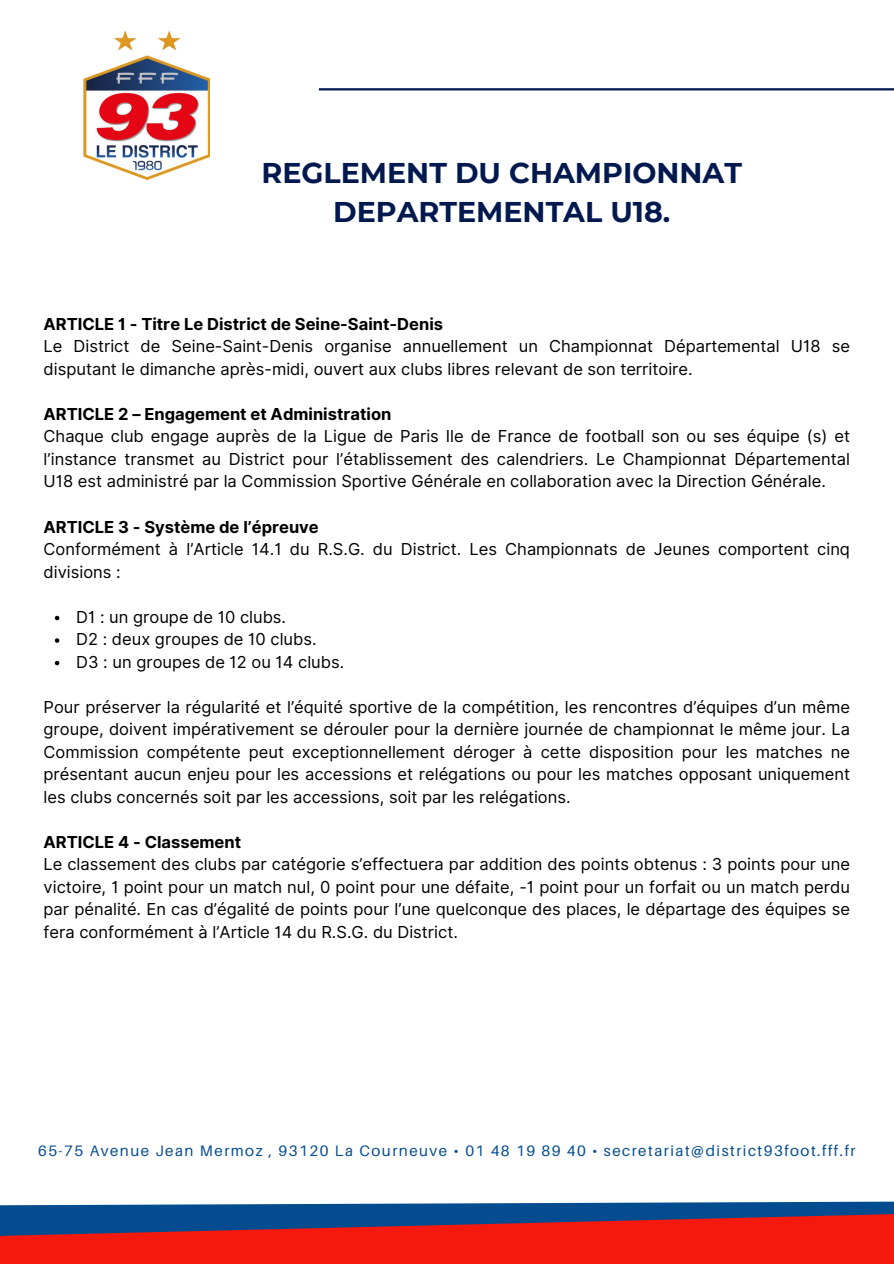
<style>
.page{position:relative;width:894px;height:1264px;background:#fff}
.page>*{position:absolute;margin:0;border:0;box-sizing:border-box;transform-origin:0 0}
.t1{font:700 28.5px/39.3px "Montserrat";color:#01194f;text-align:center}
.t2{font:16.5px/22.5px "Inter";color:#000;text-align:justify}
.t3{font:700 16.5px "Inter";color:#000}
.t4{font:15.15px "Aileron";letter-spacing:.1em;color:#044c90}
</style>
<div class="page">
<hr style="left:319px;top:88px;width:574px;height:2px;background:#01194f">
<img style="left:84px;top:30px;width:126px;height:150px">
<svg style="left:0;top:1201px;width:893px;height:62px;background:#a03344"></svg>
<svg style="left:55px;top:615px;width:4px;height:5px"></svg>
<svg style="left:55px;top:638px;width:4px;height:4px"></svg>
<svg style="left:55px;top:660px;width:4px;height:5px"></svg>
<h1 class="t1" style="left:261px;top:153px;width:482px">REGLEMENT DU CHAMPIONNAT<br>DEPARTEMENTAL U18.</h1>
<p class="t3" style="left:44px;top:314px;width:401px">ARTICLE 1 - Titre Le District de Seine-Saint-Denis</p>
<p class="t2" style="left:44px;top:335px;width:807px">Le District de Seine-Saint-Denis organise annuellement un Championnat Départemental U18 se disputant le dimanche après-midi, ouvert aux clubs libres relevant de son territoire.</p>
<p class="t3" style="left:44px;top:404px;width:349px">ARTICLE 2 – Engagement et Administration</p>
<p class="t2" style="left:44px;top:425px;width:807px">Chaque club engage auprès de la Ligue de Paris Ile de France de football son ou ses équipe (s) et l’instance transmet au District pour l’établissement des calendriers. Le Championnat Départemental U18 est administré par la Commission Sportive Générale en collaboration avec la Direction Générale.</p>
<p class="t3" style="left:44px;top:516px;width:277px">ARTICLE 3 - Système de l’épreuve</p>
<p class="t2" style="left:44px;top:537px;width:807px">Conformément à l’Article 14.1 du R.S.G. du District. Les Championnats de Jeunes comportent cinq divisions :</p>
<p class="t2" style="left:76px;top:605px;width:211px">D1 : un groupe de 10 clubs.</p>
<p class="t2" style="left:76px;top:627px;width:242px">D2 : deux groupes de 10 clubs.</p>
<p class="t2" style="left:76px;top:650px;width:269px">D3 : un groupes de 12 ou 14 clubs.</p>
<p class="t2" style="left:44px;top:695px;width:807px">Pour préserver la régularité et l’équité sportive de la compétition, les rencontres d’équipes d’un même groupe, doivent impérativement se dérouler pour la dernière journée de championnat le même jour. La Commission compétente peut exceptionnellement déroger à cette disposition pour les matches ne présentant aucun enjeu pour les accessions et relégations ou pour les matches opposant uniquement les clubs concernés soit par les accessions, soit par les relégations.</p>
<p class="t3" style="left:44px;top:831px;width:199px">ARTICLE 4 - Classement</p>
<p class="t2" style="left:44px;top:852px;width:807px">Le classement des clubs par catégorie s’effectuera par addition des points obtenus : 3 points pour une victoire, 1 point pour un match nul, 0 point pour une défaite, -1 point pour un forfait ou un match perdu par pénalité. En cas d’égalité de points pour l’une quelconque des places, le départage des équipes se fera conformément à l’Article 14 du R.S.G. du District.</p>
<p class="t4" style="left:38px;top:1141px;width:818px">65-75 Avenue Jean Mermoz , 93120 La Courneuve • 01 48 19 89 40 • secretariat@district93foot.fff.fr</p>
</div>
